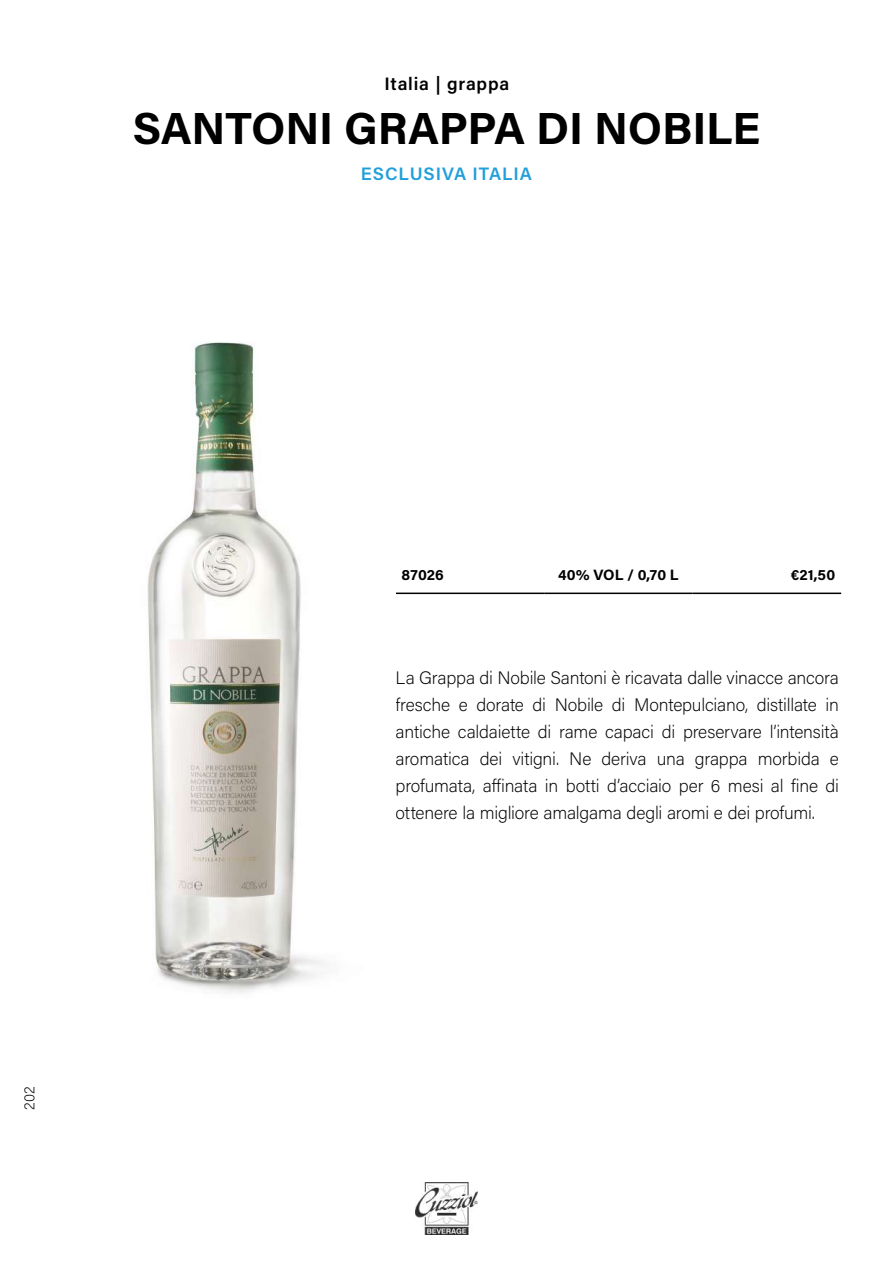
<style>
.page{position:relative;width:893px;height:1263px;background:#fff}
.page>*{position:absolute;margin:0;border:0;box-sizing:border-box;transform-origin:0 0}
.t1{font:700 45px "Acumin Pro";letter-spacing:-.005em;color:#000}
.t2{font:200 18px/27px "Acumin Pro";letter-spacing:-.015em;color:#000;text-align:justify}
.t3{font:600 18px "Acumin Pro";letter-spacing:.05em;color:#219fda}
.t4{font:600 18px "Acumin Pro";letter-spacing:.045em;color:#000}
.t5{font:700 15px "Acumin Pro";color:#000}
.t6{font:200 15px "Acumin Pro";color:#000}
</style>
<div class="page">
<img style="left:416px;top:1182px;width:61px;height:52px">
<hr style="left:396px;top:592px;width:148px;height:2px;background:#000">
<hr style="left:544px;top:592px;width:149px;height:2px;background:#000">
<hr style="left:693px;top:592px;width:148px;height:2px;background:#000">
<img style="left:147px;top:342px;width:177px;height:651px">
<p class="t4" style="left:384px;top:71px;width:127px">Italia | grappa</p>
<h1 class="t1" style="left:133px;top:97px;width:629px">SANTONI GRAPPA DI NOBILE</h1>
<p class="t3" style="left:361px;top:161px;width:173px">ESCLUSIVA ITALIA</p>
<p class="t6" style="left:19px;top:1110px;width:25px;rotate:-90deg">202</p>
<p class="t5" style="left:402px;top:564px;width:44px">87026</p>
<p class="t5" style="left:558px;top:564px;width:122px">40% VOL / 0,70 L</p>
<p class="t5" style="left:791px;top:564px;width:46px">€21,50</p>
<p class="t2" style="left:396px;top:664px;width:445px">La Grappa di Nobile Santoni è ricavata dalle vinacce ancora fresche e dorate di Nobile di Montepulciano, distillate in antiche caldaiette di rame capaci di preservare l’intensità aromatica dei vitigni. Ne deriva una grappa morbida e profumata, affinata in botti d’acciaio per 6 mesi al fine di ottenere la migliore amalgama degli aromi e dei profumi.</p>
</div>
